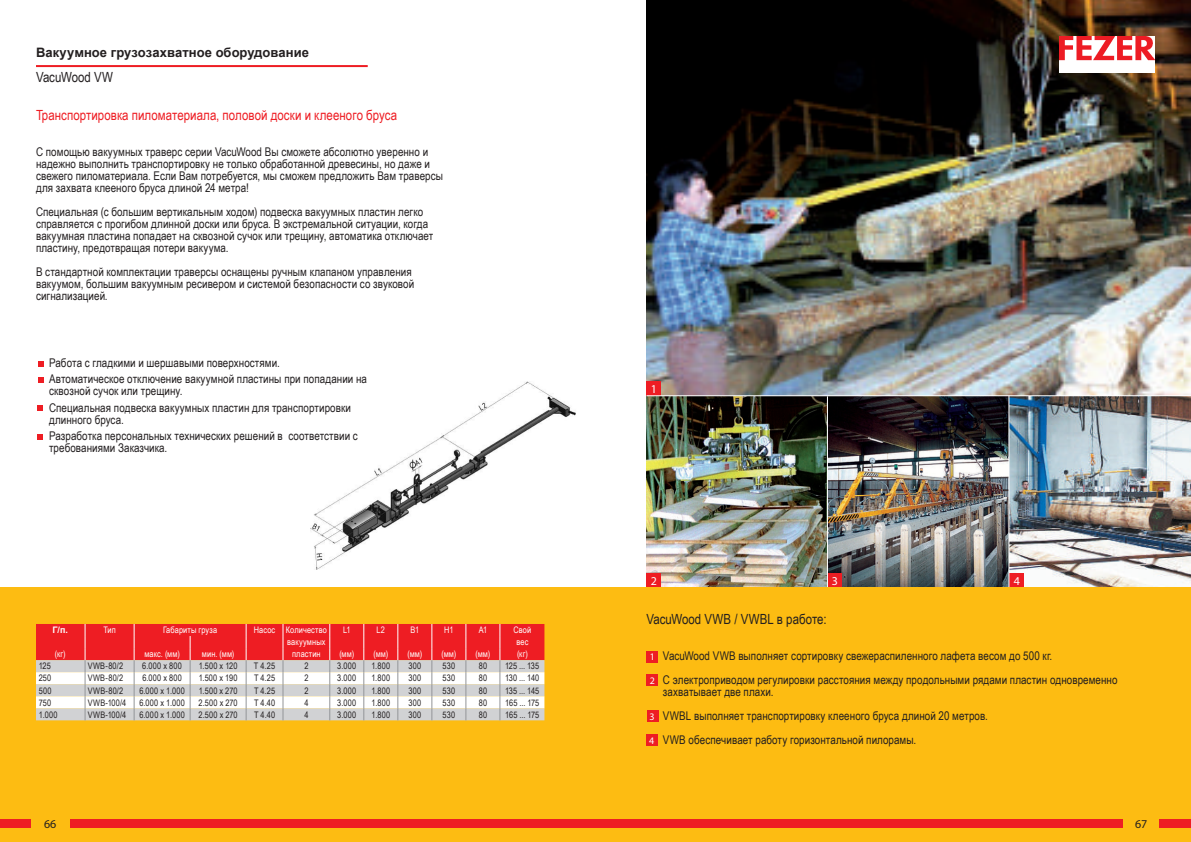
<style>
.page{position:relative;width:1191px;height:842px;background:#fff}
.page>*{position:absolute;margin:0;border:0;box-sizing:border-box;transform-origin:0 0}
.t1{font:14px "Arial Narrow";letter-spacing:.005em;color:#ee1d23}
.t2{font:14px "Arial Narrow";color:#231f20}
.t3{font:700 13px "Arial";letter-spacing:.005em;color:#231f20}
.t4{font:12px/12px "Arial Narrow";letter-spacing:.005em;color:#231f20}
.t5{font:12px "Myriad Pro";color:#fff}
.t6{font:12px "Myriad Pro";color:#231f20}
.t7{font:10px "Myriad Pro";color:#fff}
.t8{font:9px "Arial Narrow";letter-spacing:.02em;color:#231f20}
.t9{font:9px "Arial Narrow";letter-spacing:.015em;color:#fff}
.t10{font:700 9px "Arial";color:#fff}
</style>
<div class="page">
<img style="left:646px;top:396px;width:362px;height:192px">
<img style="left:1009px;top:396px;width:182px;height:192px">
<img style="left:646px;top:0;width:545px;height:395px">
<div style="left:647px;top:573px;width:14px;height:14px;background:#ee1d23"></div>
<div style="left:828px;top:573px;width:14px;height:14px;background:#ee1d23"></div>
<div style="left:1009px;top:573px;width:15px;height:14px;background:#ee1d23"></div>
<div style="left:647px;top:381px;width:14px;height:14px;background:#ee1d23"></div>
<hr style="left:827px;top:396px;width:1px;height:191px;background:#fff">
<div style="left:0;top:588px;width:1191px;height:254px;background:#fdbc12"></div>
<img style="left:311px;top:381px;width:265px;height:189px">
<div style="left:0;top:819px;width:31px;height:9px;background:#ee1d23"></div>
<div style="left:1159px;top:819px;width:32px;height:9px;background:#ee1d23"></div>
<div style="left:70px;top:819px;width:1052px;height:9px;background:#ee1d23"></div>
<img style="left:1059px;top:36px;width:96px;height:36px">
<svg style="left:36px;top:624px;width:508px;height:96px;background:#e7999b"></svg>
<hr style="left:36px;top:65px;width:332px;height:2px;background:#ee1d23">
<svg style="left:38px;top:361px;width:5px;height:5px"></svg>
<svg style="left:38px;top:377px;width:5px;height:6px"></svg>
<div style="left:646px;top:651px;width:12px;height:11px;background:#ee1d23"></div>
<div style="left:646px;top:675px;width:12px;height:11px;background:#ee1d23"></div>
<div style="left:646px;top:734px;width:12px;height:12px;background:#ee1d23"></div>
<svg style="left:37px;top:405px;width:6px;height:6px"></svg>
<svg style="left:37px;top:434px;width:6px;height:5px"></svg>
<div style="left:647px;top:711px;width:11px;height:11px;background:#ee1d23"></div>
<p class="t3" style="left:36px;top:44px;width:275px">Вакуумное грузозахватное оборудование</p>
<p class="t2" style="left:36px;top:67px;width:78px">VacuWood VW</p>
<p class="t1" style="left:36px;top:105px;width:362px">Транспортировка пиломатериала, половой доски и клееного бруса</p>
<p class="t4" style="left:36px;top:145px;width:409px">С помощью вакуумных траверс серии VacuWood Вы сможете абсолютно уверенно и надежно выполнить транспортировку не только обработанной древесины, но даже и свежего пиломатериала. Если Вам потребуется, мы сможем предложить Вам траверсы для захвата клееного бруса длиной 24 метра!</p>
<p class="t4" style="left:36px;top:205px;width:399px">Специальная (с большим вертикальным ходом) подвеска вакуумных пластин легко справляется с прогибом длинной доски или бруса. В экстремальной ситуации, когда вакуумная пластина попадает на сквозной сучок или трещину, автоматика отключает пластину, предотвращая потери вакуума.</p>
<p class="t4" style="left:36px;top:265px;width:380px">В стандартной комплектации траверсы оснащены ручным клапаном управления вакуумом, большим вакуумным ресивером и системой безопасности со звуковой сигнализацией.</p>
<p class="t4" style="left:49px;top:354px;width:319px;line-height:16.2px">Работа с гладкими и шершавыми поверхностями.<br>Автоматическое отключение вакуумной пластины при попадании на</p>
<p class="t4" style="left:49px;top:383px;width:303px;line-height:16.2px">сквозной сучок или трещину.<br>Специальная подвеска вакуумных пластин для транспортировки</p>
<p class="t4" style="left:49px;top:411px;width:310px;line-height:16.2px">длинного бруса.<br>Разработка персональных технических решений в соответствии с</p>
<p class="t4" style="left:49px;top:441px;width:120px">требованиями Заказчика.</p>
<p class="t10" style="left:53px;top:624px;width:17px">Г/п.</p>
<p class="t9" style="left:103px;top:623px;width:14px">Тип</p>
<p class="t9" style="left:163px;top:623px;width:55px">Габариты груза</p>
<p class="t9" style="left:254px;top:623px;width:75px">Насос Количество</p>
<p class="t9" style="left:343px;top:623px;width:9px">L1</p>
<p class="t9" style="left:376px;top:623px;width:10px">L2</p>
<p class="t9" style="left:410px;top:623px;width:10px">B1</p>
<p class="t9" style="left:444px;top:623px;width:11px">H1</p>
<p class="t9" style="left:478px;top:623px;width:10px">A1</p>
<p class="t9" style="left:513px;top:623px;width:19px">Свой</p>
<p class="t9" style="left:287px;top:635px;width:40px">вакуумных</p>
<p class="t9" style="left:516px;top:635px;width:14px">вес</p>
<p class="t9" style="left:55px;top:647px;width:12px">(кг)</p>
<p class="t9" style="left:144px;top:647px;width:37px">макс. (мм)</p>
<p class="t9" style="left:202px;top:647px;width:34px">мин. (мм)</p>
<p class="t9" style="left:292px;top:647px;width:30px">пластин</p>
<p class="t9" style="left:339px;top:647px;width:50px">(мм) (мм)</p>
<p class="t9" style="left:407px;top:647px;width:50px">(мм) (мм)</p>
<p class="t9" style="left:475px;top:647px;width:16px">(мм)</p>
<p class="t9" style="left:517px;top:647px;width:12px">(кг)</p>
<p class="t8" style="left:39px;top:660px;width:14px">125</p>
<p class="t8" style="left:88px;top:660px;width:37px">VWB-80/2</p>
<p class="t8" style="left:142px;top:660px;width:41px">6.000 x 800</p>
<p class="t8" style="left:199px;top:660px;width:40px">1.500 x 120</p>
<p class="t8" style="left:254px;top:660px;width:23px">T 4.25</p>
<p class="t8" style="left:304px;top:660px;width:6px">2</p>
<p class="t8" style="left:337px;top:660px;width:21px">3.000</p>
<p class="t8" style="left:371px;top:660px;width:20px">1.800</p>
<p class="t8" style="left:408px;top:660px;width:14px">300</p>
<p class="t8" style="left:442px;top:660px;width:14px">530</p>
<p class="t8" style="left:479px;top:660px;width:10px">80</p>
<p class="t8" style="left:505px;top:660px;width:36px">125 ... 135</p>
<p class="t8" style="left:39px;top:672px;width:14px">250</p>
<p class="t8" style="left:88px;top:672px;width:37px">VWB-80/2</p>
<p class="t8" style="left:142px;top:672px;width:41px">6.000 x 800</p>
<p class="t8" style="left:199px;top:672px;width:40px">1.500 x 190</p>
<p class="t8" style="left:254px;top:672px;width:23px">T 4.25</p>
<p class="t8" style="left:304px;top:672px;width:6px">2</p>
<p class="t8" style="left:337px;top:672px;width:21px">3.000</p>
<p class="t8" style="left:371px;top:672px;width:20px">1.800</p>
<p class="t8" style="left:408px;top:672px;width:14px">300</p>
<p class="t8" style="left:442px;top:672px;width:14px">530</p>
<p class="t8" style="left:479px;top:672px;width:10px">80</p>
<p class="t8" style="left:505px;top:672px;width:36px">130 ... 140</p>
<p class="t8" style="left:39px;top:684px;width:14px">500</p>
<p class="t8" style="left:88px;top:684px;width:37px">VWB-80/2</p>
<p class="t8" style="left:139px;top:684px;width:47px">6.000 x 1.000</p>
<p class="t8" style="left:199px;top:684px;width:40px">1.500 x 270</p>
<p class="t8" style="left:254px;top:684px;width:23px">T 4.25</p>
<p class="t8" style="left:304px;top:684px;width:6px">2</p>
<p class="t8" style="left:337px;top:684px;width:21px">3.000</p>
<p class="t8" style="left:371px;top:684px;width:20px">1.800</p>
<p class="t8" style="left:408px;top:684px;width:14px">300</p>
<p class="t8" style="left:442px;top:684px;width:14px">530</p>
<p class="t8" style="left:479px;top:684px;width:10px">80</p>
<p class="t8" style="left:505px;top:684px;width:36px">135 ... 145</p>
<p class="t8" style="left:39px;top:696px;width:14px">750</p>
<p class="t8" style="left:88px;top:696px;width:40px">VWB-100/4</p>
<p class="t8" style="left:139px;top:696px;width:47px">6.000 x 1.000</p>
<p class="t8" style="left:199px;top:696px;width:41px">2.500 x 270</p>
<p class="t8" style="left:254px;top:696px;width:23px">T 4.40</p>
<p class="t8" style="left:304px;top:696px;width:6px">4</p>
<p class="t8" style="left:337px;top:696px;width:21px">3.000</p>
<p class="t8" style="left:371px;top:696px;width:20px">1.800</p>
<p class="t8" style="left:408px;top:696px;width:14px">300</p>
<p class="t8" style="left:442px;top:696px;width:14px">530</p>
<p class="t8" style="left:479px;top:696px;width:10px">80</p>
<p class="t8" style="left:505px;top:696px;width:36px">165 ... 175</p>
<p class="t8" style="left:39px;top:708px;width:20px">1.000</p>
<p class="t8" style="left:88px;top:708px;width:40px">VWB-100/4</p>
<p class="t8" style="left:139px;top:708px;width:47px">6.000 x 1.000</p>
<p class="t8" style="left:199px;top:708px;width:41px">2.500 x 270</p>
<p class="t8" style="left:254px;top:708px;width:23px">T 4.40</p>
<p class="t8" style="left:304px;top:708px;width:6px">4</p>
<p class="t8" style="left:337px;top:708px;width:21px">3.000</p>
<p class="t8" style="left:371px;top:708px;width:20px">1.800</p>
<p class="t8" style="left:408px;top:708px;width:14px">300</p>
<p class="t8" style="left:442px;top:708px;width:14px">530</p>
<p class="t8" style="left:479px;top:708px;width:10px">80</p>
<p class="t8" style="left:505px;top:708px;width:36px">165 ... 175</p>
<p class="t5" style="left:651px;top:382px;width:8px">1</p>
<p class="t5" style="left:651px;top:574px;width:8px">2</p>
<p class="t5" style="left:832px;top:574px;width:8px">3</p>
<p class="t5" style="left:1013px;top:574px;width:8px">4</p>
<p class="t2" style="left:646px;top:609px;width:181px">VacuWood VWB / VWBL в работе:</p>
<p class="t7" style="left:649px;top:650px;width:7px">1</p>
<p class="t7" style="left:649px;top:674px;width:7px">2</p>
<p class="t4" style="left:663px;top:643px;width:456px;line-height:24px">VacuWood VWB выполняет сортировку свежераспиленного лафета весом до 500 кг.<br>С электроприводом регулировки расстояния между продольными рядами пластин одновременно</p>
<p class="t4" style="left:663px;top:679px;width:326px;line-height:24px">захватывает две плахи.<br>VWBL выполняет транспортировку клееного бруса длиной 20 метров.<br>VWB обеспечивает работу горизонтальной пилорамы.</p>
<p class="t7" style="left:649px;top:710px;width:7px">3</p>
<p class="t7" style="left:649px;top:734px;width:7px">4</p>
<p class="t6" style="left:44px;top:817px;width:14px">66</p>
<p class="t6" style="left:1135px;top:817px;width:14px">67</p>
</div>
